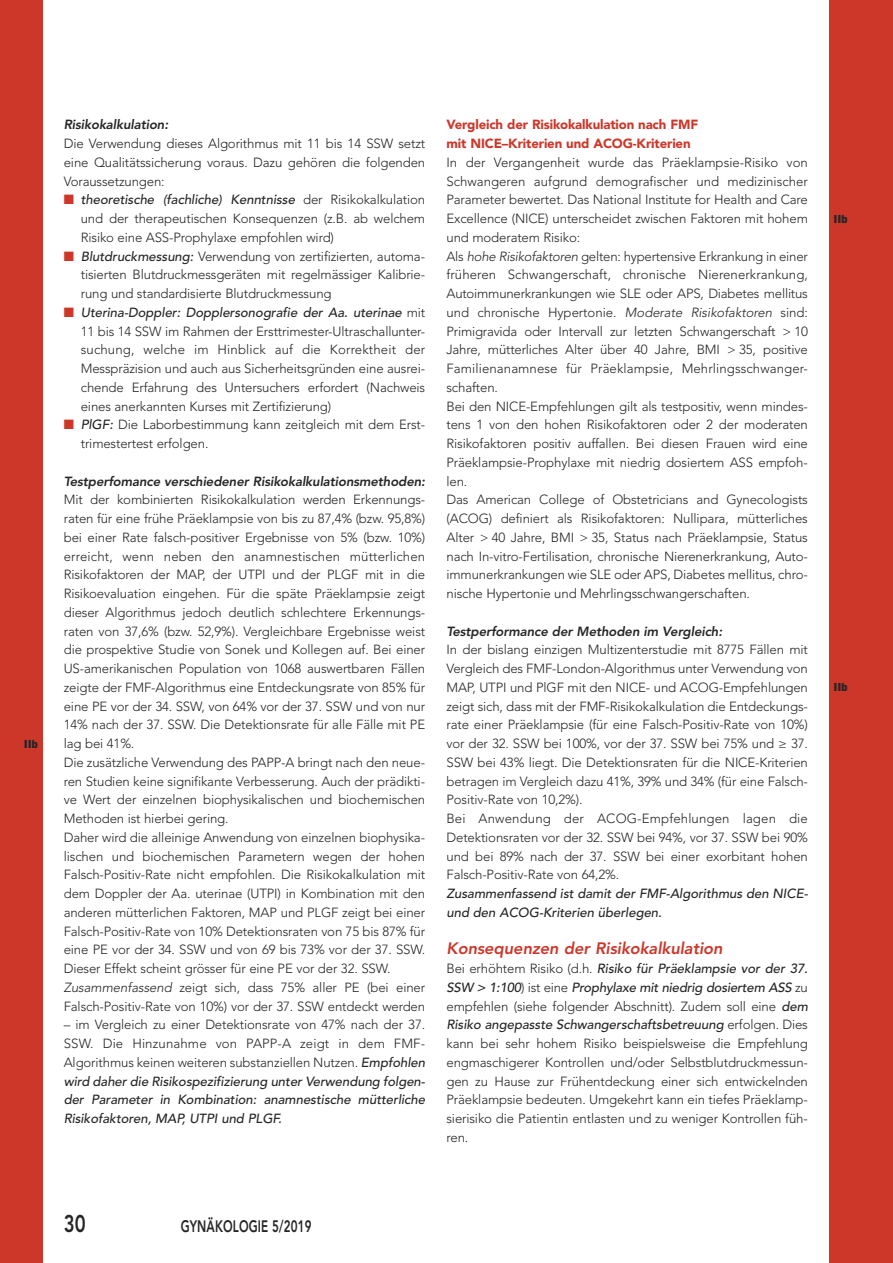
<style>
.page{position:relative;width:893px;height:1263px;background:#fff}
.page>*{position:absolute;margin:0;border:0;box-sizing:border-box;transform-origin:0 0}
.t1{font:800 24px "Avenir";color:#272526;scale:.77 1}
.t2{font:italic 800 16.5px "Avenir";letter-spacing:-.005em;color:#cd372a}
.t3{font:800 16.5px "Avenir";letter-spacing:.01em;color:#272526;scale:.7 1}
.t4{font:300 13.2px/18.8px "Avenir";letter-spacing:-.01em;color:#272526;text-align:justify}
.t5{font:italic 500 13.2px/18.8px "Avenir";letter-spacing:-.005em;color:#272526;text-align:justify}
.t6{font:italic 800 13.2px "Avenir";letter-spacing:-.01em;color:#272526}
.t7{font:900 13.2px/18.8px "Avenir";letter-spacing:-.01em;color:#cd372a}
.t8{font:900 11.55px "Interstate";letter-spacing:-.015em;color:#272526}
.s1{color:#cd372a}
.s2{font-weight:500;font-style:italic}
.s3{font-style:italic}
.s4{font-weight:300;font-style:normal}
</style>
<div class="page">
<div style="left:0;top:0;width:43px;height:1263px;background:#cd372a"></div>
<div style="left:829px;top:0;width:64px;height:1263px;background:#cd372a"></div>
<p class="t8" style="left:24px;top:738px;width:16px">IIb</p>
<p class="t6" style="left:64px;top:117px;width:106px">Risikokalkulation:</p>
<p class="t4" style="left:64px;top:134px;width:363px">Die Verwendung dieses Algorithmus mit 11 bis 14 SSW setzt eine Qualitätssicherung voraus. Dazu gehören die folgenden Voraussetzungen:</p>
<p class="t4" style="left:81px;top:190px;width:346px;text-indent:-17px"><span class="s1">■</span> <span class="s2">theoretische (fachliche) Kenntnisse</span> der Risikokalkulation und der therapeutischen Konsequenzen (z.B. ab welchem Risiko eine ASS-Prophylaxe empfohlen wird)</p>
<p class="t4" style="left:81px;top:247px;width:346px;text-indent:-17px"><span class="s1">■</span> <span class="s2">Blutdruckmessung:</span> Verwendung von zertifizierten, automa&shy;tisierten Blutdruckmessgeräten mit regelmässiger Kalibrie&shy;rung und standardisierte Blutdruckmessung</p>
<p class="t4" style="left:81px;top:303px;width:346px;text-indent:-17px"><span class="s1">■</span> <span class="s2">Uterina-Doppler: Dopplersonografie der Aa. uterinae</span> mit 11 bis 14 SSW im Rahmen der Ersttrimester-Ultraschallunter&shy;suchung, welche im Hinblick auf die Korrektheit der Messpräzision und auch aus Sicherheitsgründen eine ausrei&shy;chende Erfahrung des Untersuchers erfordert (Nachweis eines anerkannten Kurses mit Zertifizierung)</p>
<p class="t4" style="left:81px;top:415px;width:346px;text-indent:-17px"><span class="s1">■</span> <span class="s2">PlGF:</span> Die Laborbestimmung kann zeitgleich mit dem Erst&shy;trimestertest erfolgen.</p>
<p class="t6" style="left:64px;top:473px;width:363px">Testperfomance verschiedener Risikokalkulationsmethoden:</p>
<p class="t4" style="left:64px;top:490px;width:363px;text-align:left">Mit der kombinierten Risikokalkulation werden Erkennungs&shy;raten für eine frühe Präeklampsie von bis zu 87,4% (bzw. 95,8%) bei einer Rate falsch-positiver Ergebnisse von 5% (bzw. 10%) erreicht, wenn neben den anamnestischen mütterlichen Risikofaktoren der MAP, der UTPI und der PLGF mit in die Risikoevaluation eingehen. Für die späte Präeklampsie zeigt dieser Algorithmus jedoch deutlich schlechtere Erkennungs&shy;raten von 37,6% (bzw. 52,9%). Vergleichbare Ergebnisse weist die prospektive Studie von Sonek und Kollegen auf. Bei einer US-amerikanischen Population von 1068 auswertbaren Fällen zeigte der FMF-Algorithmus eine Entdeckungsrate von 85% für eine PE vor der 34. SSW, von 64% vor der 37. SSW und von nur 14% nach der 37. SSW. Die Detektionsrate für alle Fälle mit PE lag bei 41%.<br>Die zusätzliche Verwendung des PAPP-A bringt nach den neue&shy;ren Studien keine signifikante Verbesserung. Auch der prädikti&shy;ve Wert der einzelnen biophysikalischen und biochemischen Methoden ist hierbei gering.<br>Daher wird die alleinige Anwendung von einzelnen biophysika&shy;lischen und biochemischen Parametern wegen der hohen Falsch-Positiv-Rate nicht empfohlen. Die Risikokalkulation mit dem Doppler der Aa. uterinae (UTPI) in Kombination mit den anderen mütterlichen Faktoren, MAP und PLGF zeigt bei einer Falsch-Positiv-Rate von 10% Detektionsraten von 75 bis 87% für eine PE vor der 34. SSW und von 69 bis 73% vor der 37. SSW.<br>Dieser Effekt scheint grösser für eine PE vor der 32. SSW.<br><span class="s3">Zusammenfassend</span> zeigt sich, dass 75% aller PE (bei einer Falsch-Positiv-Rate von 10%) vor der 37. SSW entdeckt werden</p>
<p class="t5" style="left:64px;top:1016px;width:363px"><span class="s4">– im Vergleich zu einer Detektionsrate von 47% nach der 37.<br>SSW. Die Hinzunahme von PAPP-A zeigt in dem FMF-Algorithmus keinen weiteren substanziellen Nutzen.</span> Empfohlen wird daher die Risikospezifizierung unter Verwendung folgen&shy;der Parameter in Kombination: anamnestische mütterliche Risikofaktoren, MAP, UTPI und PLGF.</p>
<p class="t7" style="left:446px;top:115px;width:253px">Vergleich der Risikokalkulation nach FMF mit NICE–Kriterien und ACOG-Kriterien</p>
<p class="t4" style="left:446px;top:153px;width:363px;text-align:left">In der Vergangenheit wurde das Präeklampsie-Risiko von Schwangeren aufgrund demografischer und medizinischer Parameter bewertet. Das National Institute for Health and Care Excellence (NICE) unterscheidet zwischen Faktoren mit hohem und moderatem Risiko:<br>Als <span class="s3">hohe Risikofaktoren</span> gelten: hypertensive Erkrankung in einer früheren Schwangerschaft, chronische Nierenerkrankung, Autoimmunerkrankungen wie SLE oder APS, Diabetes mellitus und chronische Hypertonie. <span class="s3">Moderate Risikofaktoren</span> sind:<br>Primigravida oder Intervall zur letzten Schwangerschaft &gt; 10<br>Jahre, mütterliches Alter über 40 Jahre, BMI &gt; 35, positive Familienanamnese für Präeklampsie, Mehrlingsschwanger&shy;schaften.<br>Bei den NICE-Empfehlungen gilt als testpositiv, wenn mindes&shy;tens 1 von den hohen Risikofaktoren oder 2 der moderaten Risikofaktoren positiv auffallen. Bei diesen Frauen wird eine Präeklampsie-Prophylaxe mit niedrig dosiertem ASS empfoh&shy;len.<br>Das American College of Obstetricians and Gynecologists (ACOG) definiert als Risikofaktoren: Nullipara, mütterliches Alter &gt; 40 Jahre, BMI &gt; 35, Status nach Präeklampsie, Status nach In-vitro-Fertilisation, chronische Nierenerkrankung, Auto&shy;immunerkrankungen wie SLE oder APS, Diabetes mellitus, chro&shy;nische Hypertonie und Mehrlingsschwangerschaften.</p>
<p class="t6" style="left:446px;top:623px;width:277px">Testperformance der Methoden im Vergleich:</p>
<p class="t4" style="left:446px;top:640px;width:363px;text-align:left">In der bislang einzigen Multizenterstudie mit 8775 Fällen mit Vergleich des FMF-London-Algorithmus unter Verwendung von MAP, UTPI und PlGF mit den NICE- und ACOG-Empfehlungen zeigt sich, dass mit der FMF-Risikokalkulation die Entdeckungs&shy;rate einer Präeklampsie (für eine Falsch-Positiv-Rate von 10%) vor der 32. SSW bei 100%, vor der 37. SSW bei 75% und ≥ 37.<br>SSW bei 43% liegt. Die Detektionsraten für die NICE-Kriterien betragen im Vergleich dazu 41%, 39% und 34% (für eine Falsch-Positiv-Rate von 10,2%).<br>Bei Anwendung der ACOG-Empfehlungen lagen die Detektionsraten vor der 32. SSW bei 94%, vor 37. SSW bei 90% und bei 89% nach der 37. SSW bei einer exorbitant hohen Falsch-Positiv-Rate von 64,2%.</p>
<p class="t5" style="left:446px;top:884px;width:362px">Zusammenfassend ist damit der FMF-Algorithmus den NICE&shy;und den ACOG-Kriterien überlegen.</p>
<p class="t2" style="left:446px;top:939px;width:278px">Konsequenzen der Risikokalkulation</p>
<p class="t4" style="left:446px;top:959px;width:363px">Bei erhöhtem Risiko (d.h. <span class="s2">Risiko für Präeklampsie vor der 37.<br>SSW &gt; 1:100</span>) ist eine <span class="s2">Prophylaxe mit niedrig dosiertem ASS</span> zu empfehlen (siehe folgender Abschnitt). Zudem soll eine <span class="s2">dem Risiko angepasste Schwangerschaftsbetreuung</span> erfolgen. Dies kann bei sehr hohem Risiko beispielsweise die Empfehlung engmaschigerer Kontrollen und/oder Selbstblutdruckmessun&shy;gen zu Hause zur Frühentdeckung einer sich entwickelnden Präeklampsie bedeuten. Umgekehrt kann ein tiefes Präeklamp&shy;sierisiko die Patientin entlasten und zu weniger Kontrollen füh&shy;ren.</p>
<p class="t8" style="left:833px;top:213px;width:16px">IIb</p>
<p class="t8" style="left:833px;top:680px;width:16px">IIb</p>
<h1 class="t1" style="left:64px;top:1205px;width:30px">30</h1>
<p class="t3" style="left:181px;top:1213px;width:189px">GYNÄKOLOGIE 5/2019</p>
</div>
